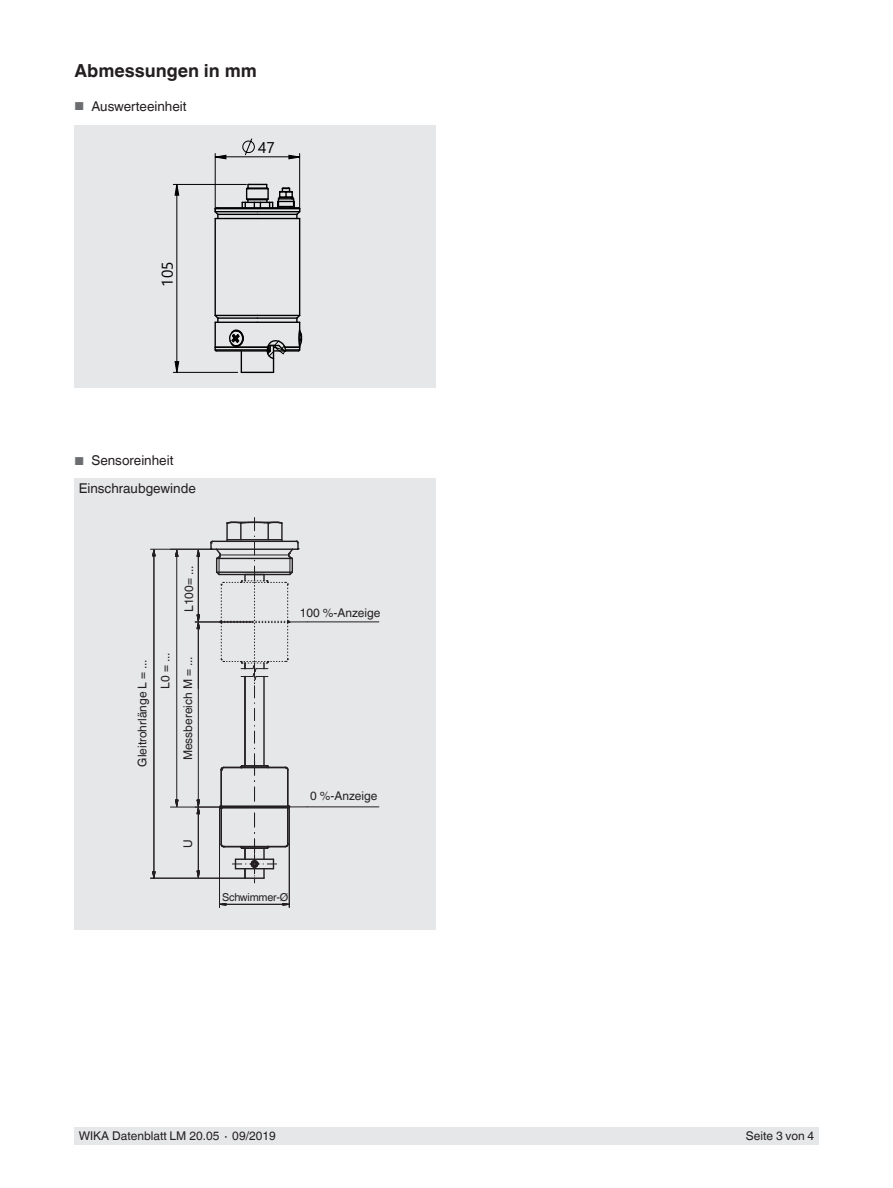
<style>
.page{position:relative;width:893px;height:1188px;background:#fff}
.page>*{position:absolute;margin:0;border:0;box-sizing:border-box;transform-origin:0 0}
.t1{font:700 18px "Helvetica World";color:#231f20}
.t2{font:15.45px "Segoe UI";color:#000}
.t3{font:13.5px "Helvetica World";color:#231f20}
.t4{font:12px "Helvetica World";color:#231f20}
.t5{font:10.8px "Helvetica World";letter-spacing:-.02em;color:#231f20}
.s1{font-size:11.55px;color:#6c6d70}
</style>
<div class="page">
<div style="left:74px;top:1128px;width:745px;height:17px;background:#e6e7e9"></div>
<div style="left:74px;top:478px;width:361px;height:452px;background:#e6e7e9"></div>
<div style="left:74px;top:125px;width:362px;height:262px;background:#e6e7e9"></div>
<hr style="left:221px;top:808px;width:1px;height:36px;background:#231f20">
<hr style="left:287px;top:808px;width:1px;height:36px;background:#231f20">
<hr style="left:287px;top:770px;width:1px;height:36px;background:#231f20">
<hr style="left:221px;top:770px;width:1px;height:36px;background:#231f20">
<hr style="left:221px;top:806px;width:67px;height:1px;background:#231f20">
<hr style="left:221px;top:807px;width:67px;height:1px;background:#231f20">
<hr style="left:307px;top:622px;width:72px;height:1px;background:#231f20">
<svg style="left:254px;top:781px;width:1px;height:20px"></svg>
<svg style="left:254px;top:808px;width:1px;height:19px"></svg>
<svg style="left:221px;top:833px;width:68px;height:50px"></svg>
<svg style="left:210px;top:518px;width:97px;height:257px"></svg>
<hr style="left:150px;top:549px;width:61px;height:1px;background:#231f20">
<svg style="left:152px;top:549px;width:4px;height:8px"></svg>
<hr style="left:150px;top:878px;width:95px;height:1px;background:#231f20">
<svg style="left:152px;top:871px;width:4px;height:8px"></svg>
<hr style="left:154px;top:556px;width:1px;height:317px;background:#231f20">
<hr style="left:219px;top:808px;width:1px;height:99px;background:#231f20">
<svg style="left:220px;top:903px;width:7px;height:3px"></svg>
<hr style="left:289px;top:809px;width:1px;height:98px;background:#231f20">
<svg style="left:282px;top:903px;width:7px;height:3px"></svg>
<hr style="left:226px;top:904px;width:57px;height:1px;background:#231f20">
<hr style="left:195px;top:622px;width:58px;height:1px;background:#231f20">
<hr style="left:198px;top:556px;width:1px;height:60px;background:#231f20">
<svg style="left:288px;top:805px;width:19px;height:4px"></svg>
<hr style="left:307px;top:807px;width:72px;height:1px;background:#231f20">
<svg style="left:196px;top:550px;width:4px;height:7px"></svg>
<hr style="left:198px;top:628px;width:1px;height:174px;background:#231f20">
<svg style="left:196px;top:614px;width:4px;height:16px"></svg>
<hr style="left:170px;top:807px;width:83px;height:1px;background:#231f20">
<hr style="left:198px;top:813px;width:1px;height:61px;background:#231f20">
<svg style="left:196px;top:799px;width:4px;height:16px"></svg>
<svg style="left:196px;top:870px;width:4px;height:8px"></svg>
<svg style="left:175px;top:550px;width:4px;height:7px"></svg>
<hr style="left:176px;top:555px;width:1px;height:247px;background:#231f20">
<svg style="left:175px;top:799px;width:4px;height:8px"></svg>
<hr style="left:299px;top:154px;width:1px;height:57px;background:#000">
<hr style="left:215px;top:154px;width:1px;height:57px;background:#000">
<hr style="left:173px;top:184px;width:73px;height:1px;background:#000">
<hr style="left:173px;top:372px;width:65px;height:1px;background:#000">
<svg style="left:214px;top:138px;width:86px;height:22px"></svg>
<svg style="left:174px;top:184px;width:6px;height:189px"></svg>
<hr style="left:218px;top:317px;width:39px;height:2px;background:#000">
<hr style="left:257px;top:317px;width:40px;height:2px;background:#000">
<hr style="left:218px;top:214px;width:39px;height:1px;background:#000">
<hr style="left:215px;top:211px;width:42px;height:1px;background:#000">
<hr style="left:215px;top:322px;width:42px;height:1px;background:#000">
<hr style="left:257px;top:322px;width:43px;height:1px;background:#000">
<hr style="left:215px;top:208px;width:85px;height:1px;background:#000">
<hr style="left:216px;top:207px;width:83px;height:1px;background:#000">
<hr style="left:215px;top:218px;width:42px;height:1px;background:#000">
<hr style="left:215px;top:315px;width:42px;height:1px;background:#000">
<hr style="left:257px;top:315px;width:43px;height:1px;background:#000">
<hr style="left:216px;top:350px;width:51px;height:2px;background:#000">
<hr style="left:215px;top:349px;width:52px;height:2px;background:#000">
<hr style="left:215px;top:347px;width:53px;height:1px;background:#000">
<hr style="left:241px;top:372px;width:32px;height:1px;background:#000">
<svg style="left:214px;top:206px;width:6px;height:13px"></svg>
<svg style="left:242px;top:184px;width:59px;height:35px"></svg>
<hr style="left:299px;top:219px;width:1px;height:96px;background:#000">
<hr style="left:215px;top:219px;width:1px;height:96px;background:#000">
<svg style="left:214px;top:314px;width:6px;height:38px"></svg>
<svg style="left:266px;top:314px;width:37px;height:59px"></svg>
<svg style="left:228px;top:329px;width:16px;height:43px"></svg>
<h1 class="t1" style="left:74px;top:60px;width:184px">Abmessungen in mm</h1>
<p class="t3" style="left:74px;top:99px;width:114px"><span class="s1">■</span> Auswerteeinheit</p>
<p class="t2" style="left:153px;top:287px;width:27px;rotate:-90deg">105</p>
<p class="t2" style="left:258px;top:133px;width:18px">47</p>
<p class="t3" style="left:74px;top:453px;width:100px"><span class="s1">■</span> Sensoreinheit</p>
<p class="t3" style="left:79px;top:481px;width:119px">Einschraubgewinde</p>
<p class="t4" style="left:182px;top:612px;width:48px;rotate:-90deg">L100= ...</p>
<p class="t4" style="left:135px;top:767px;width:109px;rotate:-90deg">Gleitrohrlänge L = ...</p>
<p class="t4" style="left:158px;top:689px;width:38px;rotate:-90deg">L0 = ...</p>
<p class="t4" style="left:181px;top:760px;width:106px;rotate:-90deg">Messbereich M = ...</p>
<p class="t4" style="left:181px;top:848px;width:10px;rotate:-90deg">U</p>
<p class="t4" style="left:300px;top:606px;width:82px">100 %-Anzeige</p>
<p class="t4" style="left:310px;top:789px;width:69px">0 %-Anzeige</p>
<p class="t5" style="left:222px;top:891px;width:68px">Schwimmer-Ø</p>
<p class="t4" style="left:79px;top:1129px;width:199px">WIKA Datenblatt LM 20.05 ∙ 09/2019</p>
<p class="t4" style="left:746px;top:1129px;width:70px">Seite 3 von 4</p>
</div>
